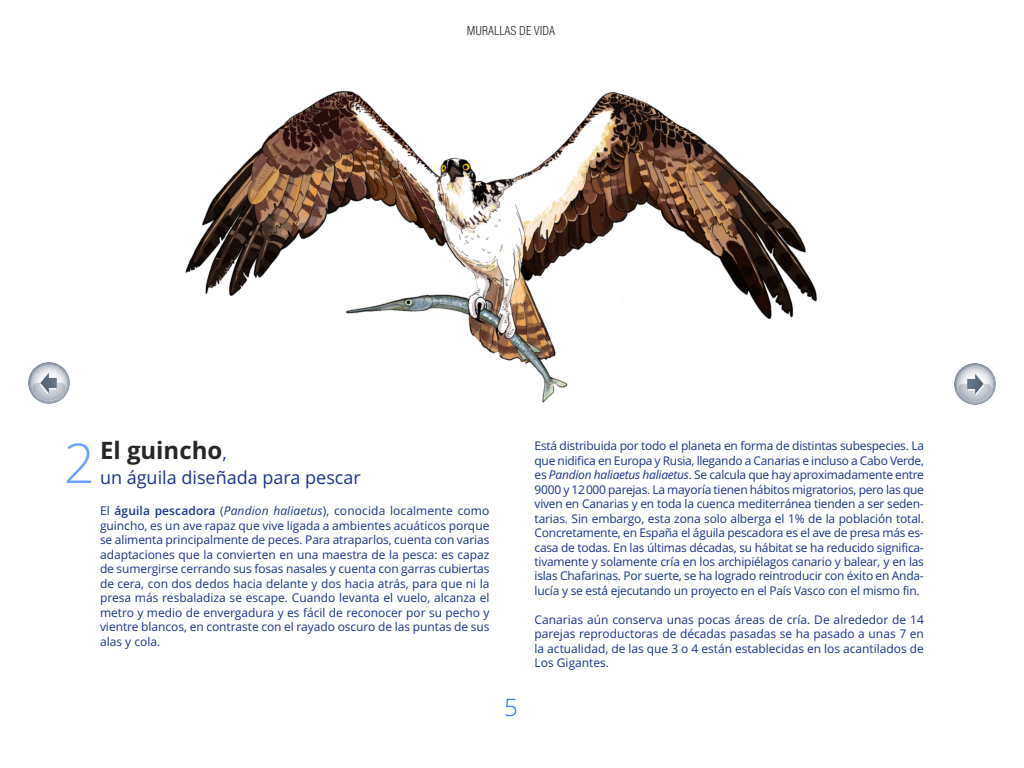
<style>
.page{position:relative;width:1024px;height:768px;background:#fff}
.page>*{position:absolute;margin:0;border:0;box-sizing:border-box;transform-origin:0 0}
.t1{font:300 55px "Open Sans";color:#6aa3ff}
.t2{font:700 24px "Open Sans";color:#272526}
.t3{font:300 24px "Open Sans";color:#1973fe}
.t4{font:18px "Open Sans";color:#17338c}
.t5{font:12px/14.5px "Open Sans";color:#17338c;text-align:justify}
.t6{font:300 condensed 12px "Helvetica";color:#272526}
.s1{font-weight:400;font-size:18px;color:#17338c}
.s2{font-weight:600}
.s3{font-style:italic}
</style>
<div class="page">
<svg style="left:28px;top:362px;width:42px;height:42px"></svg>
<svg style="left:954px;top:363px;width:42px;height:42px"></svg>
<img style="left:185px;top:91px;width:632px;height:312px">
<p class="t6" style="left:467px;top:24px;width:90px">MURALLAS DE VIDA</p>
<h1 class="t1" style="left:64px;top:432px;width:33px">2</h1>
<h2 class="t2" style="left:100px;top:437px;width:128px">El guincho<span class="s1">,</span></h2>
<h3 class="t4" style="left:100px;top:467px;width:262px">un águila diseñada para pescar</h3>
<p class="t5" style="left:100px;top:504px;width:391px">El <span class="s2">águila pescadora</span> (<span class="s3">Pandion haliaetus</span>), conocida localmente como guincho, es un ave rapaz que vive ligada a ambientes acuáticos porque se alimenta principalmente de peces. Para atraparlos, cuenta con varias adaptaciones que la convierten en una maestra de la pesca: es capaz de sumergirse cerrando sus fosas nasales y cuenta con garras cubiertas de cera, con dos dedos hacia delante y dos hacia atrás, para que ni la presa más resbaladiza se escape. Cuando levanta el vuelo, alcanza el metro y medio de envergadura y es fácil de reconocer por su pecho y vientre blancos, en contraste con el rayado oscuro de las puntas de sus alas y cola.</p>
<h2 class="t3" style="left:504px;top:694px;width:15px">5</h2>
<p class="t5" style="left:535px;top:439px;width:391px">Está distribuida por todo el planeta en forma de distintas subespecies. La que nidifica en Europa y Rusia, llegando a Canarias e incluso a Cabo Verde, es <span class="s3">Pandion haliaetus haliaetus</span>. Se calcula que hay aproximadamente entre 9000 y 12000 parejas. La mayoría tienen hábitos migratorios, pero las que viven en Canarias y en toda la cuenca mediterránea tienden a ser seden&shy;tarias. Sin embargo, esta zona solo alberga el 1% de la población total.<br>Concretamente, en España el águila pescadora es el ave de presa más es&shy;casa de todas. En las últimas décadas, su hábitat se ha reducido significa&shy;tivamente y solamente cría en los archipiélagos canario y balear, y en las islas Chafarinas. Por suerte, se ha logrado reintroducir con éxito en Anda&shy;lucía y se está ejecutando un proyecto en el País Vasco con el mismo fin.</p>
<p class="t5" style="left:535px;top:613px;width:391px">Canarias aún conserva unas pocas áreas de cría. De alrededor de 14 parejas reproductoras de décadas pasadas se ha pasado a unas 7 en la actualidad, de las que 3 o 4 están establecidas en los acantilados de Los Gigantes.</p>
</div>
